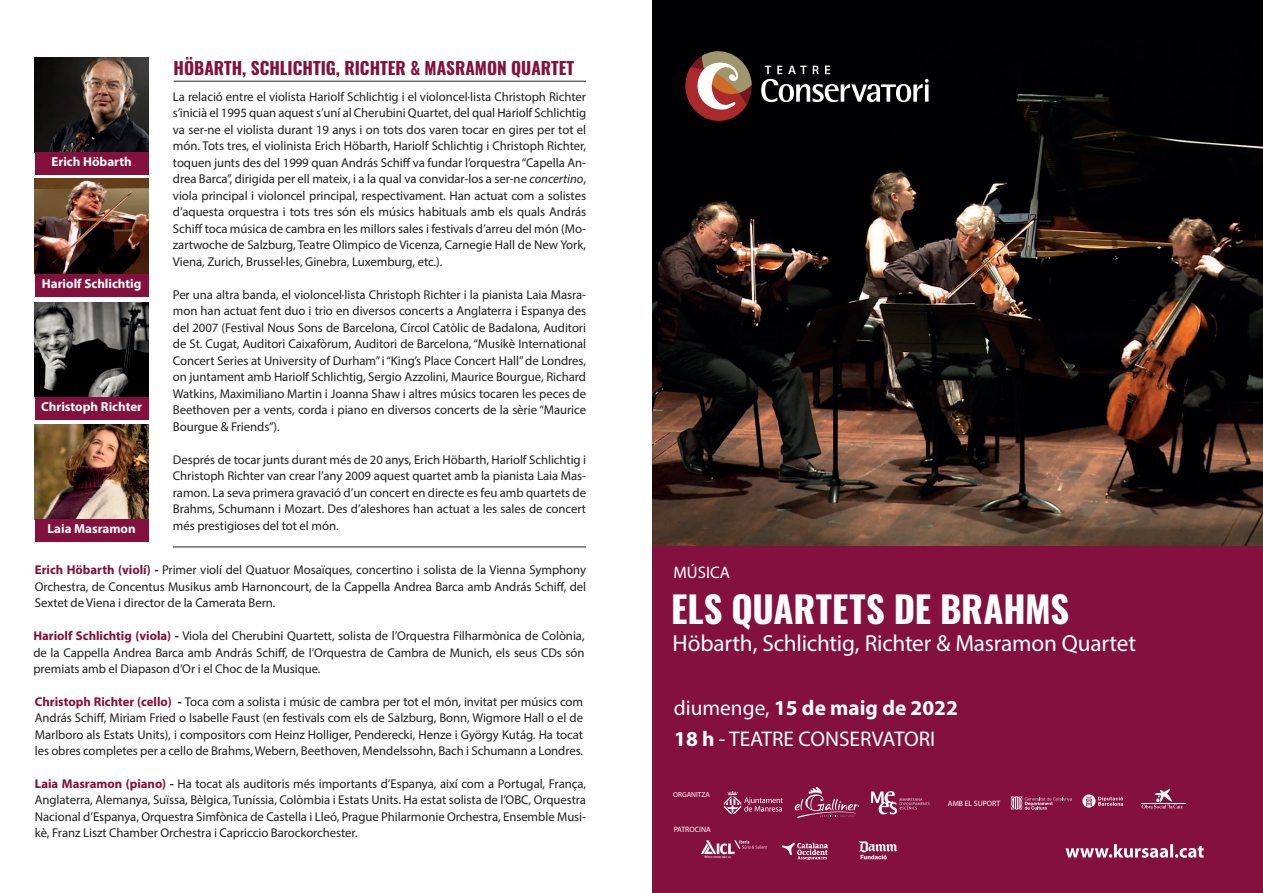
<style>
.page{position:relative;width:1263px;height:893px;background:#fff}
.page>*{position:absolute;margin:0;border:0;box-sizing:border-box;transform-origin:0 0}
.t1{font:700 36.45px "Oswald";color:#fff}
.t2{font:23.25px "Myriad Pro";letter-spacing:-.01em;color:#fff}
.t3{font:700 21.3px "Myriad Pro";color:#fff}
.t4{font:21.3px "Myriad Pro";color:#fff}
.t5{font:700 17.25px "Oswald";color:#84103d}
.t6{font:16.8px "Myriad Pro";color:#fff}
.t7{font:700 13.05px "Myriad Pro";color:#fff}
.t8{font:12.75px/16.5px "Myriad Pro";letter-spacing:-.005em;color:#231f20;text-align:justify}
.t9{font:7.8px "Myriad Pro";color:#fff}
.t10{font:7.35px "Myriad Pro";color:#fff}
.s1{font-style:italic}
.s2{font-weight:700;color:#830f3d}
.s3{font-weight:700}
.s4{font-weight:400}
</style>
<div class="page">
<div style="left:653px;top:0;width:610px;height:54px;background:#010103"></div>
<img style="left:653px;top:54px;width:610px;height:493px">
<div style="left:653px;top:547px;width:610px;height:346px;background:#84103d"></div>
<svg style="left:871px;top:791px;width:59px;height:23px"></svg>
<svg style="left:724px;top:791px;width:59px;height:23px"></svg>
<svg style="left:794px;top:787px;width:65px;height:31px"></svg>
<svg style="left:782px;top:843px;width:46px;height:17px"></svg>
<svg style="left:1011px;top:796px;width:61px;height:14px"></svg>
<svg style="left:1082px;top:794px;width:41px;height:14px"></svg>
<img style="left:858px;top:841px;width:40px;height:19px">
<svg style="left:1065px;top:844px;width:139px;height:14px"></svg>
<img style="left:702px;top:841px;width:65px;height:18px">
<svg style="left:1142px;top:789px;width:41px;height:19px"></svg>
<svg style="left:683px;top:51px;width:70px;height:72px"></svg>
<svg style="left:761px;top:66px;width:168px;height:36px"></svg>
<hr style="left:174px;top:81px;width:412px;height:1px;background:#231f20">
<img style="left:35px;top:57px;width:113px;height:95px">
<div style="left:35px;top:152px;width:113px;height:23px;background:#84103d"></div>
<img style="left:35px;top:179px;width:113px;height:95px">
<div style="left:35px;top:274px;width:113px;height:22px;background:#84103d"></div>
<img style="left:35px;top:302px;width:113px;height:95px">
<div style="left:35px;top:397px;width:113px;height:22px;background:#84103d"></div>
<img style="left:35px;top:424px;width:113px;height:95px">
<div style="left:35px;top:519px;width:113px;height:23px;background:#84103d"></div>
<hr style="left:173px;top:547px;width:413px;height:1px;background:#231f20">
<p class="t7" style="left:52px;top:153px;width:82px">Erich Höbarth</p>
<p class="t7" style="left:42px;top:275px;width:101px">Hariolf Schlichtig</p>
<p class="t7" style="left:41px;top:398px;width:103px">Christoph Richter</p>
<p class="t7" style="left:48px;top:520px;width:90px">Laia Masramon</p>
<h3 class="t5" style="left:174px;top:59px;width:402px">HÖBARTH, SCHLICHTIG, RICHTER &amp; MASRAMON QUARTET</h3>
<p class="t8" style="left:173px;top:88px;width:415px">La relació entre el violista Hariolf Schlichtig i el violoncel·lista Christoph Richter s’inicià el 1995 quan aquest s’uní al Cherubini Quartet, del qual Hariolf Schlichtig va ser-ne el violista durant 19 anys i on tots dos varen tocar en gires per tot el món. Tots tres, el violinista Erich Höbarth, Hariolf Schlichtig i Christoph Richter, toquen junts des del 1999 quan András Schiff va fundar l’orquestra “Capella An&shy;drea Barca”, dirigida per ell mateix, i a la qual va convidar-los a ser-ne <span class="s1">concertino</span>, viola principal i violoncel principal, respectivament. Han actuat com a solistes d’aquesta orquestra i tots tres són els músics habituals amb els quals András Schiff toca música de cambra en les millors sales i festivals d’arreu del món (Mo&shy;zartwoche de Salzburg, Teatre Olimpico de Vicenza, Carnegie Hall de New York, Viena, Zurich, Brussel·les, Ginebra, Luxemburg, etc.).</p>
<p class="t8" style="left:173px;top:286px;width:415px">Per una altra banda, el violoncel·lista Christoph Richter i la pianista Laia Masra&shy;mon han actuat fent duo i trio en diversos concerts a Anglaterra i Espanya des del 2007 (Festival Nous Sons de Barcelona, Círcol Catòlic de Badalona, Auditori de St. Cugat, Auditori Caixafòrum, Auditori de Barcelona, “Musikè International Concert Series at University of Durham” i “King’s Place Concert Hall” de Londres, on juntament amb Hariolf Schlichtig, Sergio Azzolini, Maurice Bourgue, Richard Watkins, Maximiliano Martin i Joanna Shaw i altres músics tocaren les peces de Beethoven per a vents, corda i piano en diversos concerts de la sèrie “Maurice Bourgue &amp; Friends”).</p>
<p class="t8" style="left:173px;top:451px;width:415px">Després de tocar junts durant més de 20 anys, Erich Höbarth, Hariolf Schlichtig i Christoph Richter van crear l’any 2009 aquest quartet amb la pianista Laia Mas&shy;ramon. La seva primera gravació d’un concert en directe es feu amb quartets de Brahms, Schumann i Mozart. Des d’aleshores han actuat a les sales de concert més prestigioses del tot el món.</p>
<p class="t8" style="left:35px;top:561px;width:553px"><span class="s2">Erich Höbarth (violí)</span> <span class="s3">-</span> Primer violí del Quatuor Mosaïques, concertino i solista de la Vienna Symphony Orchestra, de Concentus Musikus amb Harnoncourt, de la Cappella Andrea Barca amb András Schiff, del Sextet de Viena i director de la Camerata Bern.</p>
<p class="t8" style="left:33px;top:628px;width:553px"><span class="s2">Hariolf Schlichtig (viola)</span> <span class="s3">-</span> Viola del Cherubini Quartett, solista de l’Orquestra Filharmònica de Colònia, de la Cappella Andrea Barca amb András Schiff, de l’Orquestra de Cambra de Munich, els seus CDs són premiats amb el Diapason d’Or i el Choc de la Musique.</p>
<p class="t8" style="left:35px;top:693px;width:550px"><span class="s2">Christoph Richter (cello)</span> <span class="s3">-</span> Toca com a solista i músic de cambra per tot el món, invitat per músics com András Schiff, Miriam Fried o Isabelle Faust (en festivals com els de Salzburg, Bonn, Wigmore Hall o el de Marlboro als Estats Units), i compositors com Heinz Holliger, Penderecki, Henze i György Kutág. Ha tocat les obres completes per a cello de Brahms, Webern, Beethoven, Mendelssohn, Bach i Schumann a Londres.</p>
<p class="t8" style="left:35px;top:775px;width:553px"><span class="s2">Laia Masramon (piano)</span> <span class="s3">-</span> Ha tocat als auditoris més importants d’Espanya, així com a Portugal, França, Anglaterra, Alemanya, Suïssa, Bèlgica, Tuníssia, Colòmbia i Estats Units. Ha estat solista de l’OBC, Orquestra Nacional d’Espanya, Orquestra Simfònica de Castella i Lleó, Prague Philarmonie Orchestra, Ensemble Musi&shy;kè, Franz Liszt Chamber Orchestra i Capriccio Barockorchester.</p>
<h3 class="t6" style="left:673px;top:562px;width:58px">MÚSICA</h3>
<h1 class="t1" style="left:671px;top:590px;width:399px">ELS QUARTETS DE BRAHMS</h1>
<h2 class="t2" style="left:673px;top:629px;width:465px">Höbarth, Schlichtig, Richter &amp; Masramon Quartet</h2>
<h3 class="t3" style="left:674px;top:694px;width:286px"><span class="s4">diumenge,</span> 15 de maig de 2022</h3>
<h3 class="t4" style="left:674px;top:726px;width:263px"><span class="s3">18 h</span> - TEATRE CONSERVATORI</h3>
<p class="t10" style="left:673px;top:790px;width:38px">ORGANITZA</p>
<p class="t9" style="left:674px;top:825px;width:39px">PATROCINA</p>
<p class="t9" style="left:948px;top:798px;width:54px">AMB EL SUPORT</p>
</div>
